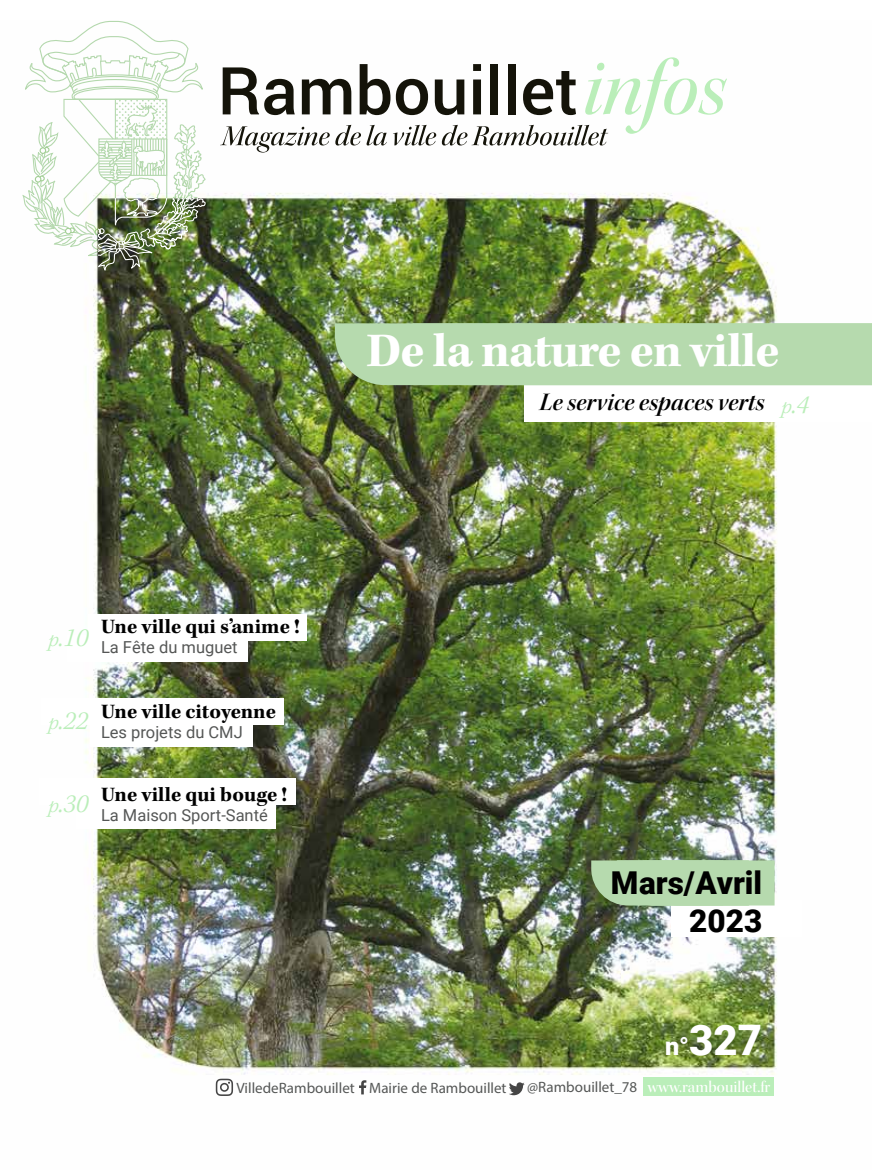
<style>
.page{position:relative;width:872px;height:1170px;background:#fff}
.page>*{position:absolute;margin:0;border:0;box-sizing:border-box;transform-origin:0 0}
.t1{font:700 49.5px "Kepler Std";letter-spacing:-.015em;color:#fff}
.t2{font:900 42px "Roboto";color:#fff}
.t3{font:900 31.5px/37.8px "Roboto";color:#000;text-align:right}
.t4{font:italic 300 26.85px "Kepler Std";color:#baeeb9}
.t5{font:25.5px "Kepler Std Semibold It Disp";color:#000}
.t6{font:700 21px "Kepler Std";letter-spacing:.005em;color:#000}
.t7{font:16.5px "Roboto";color:#555756}
.t8{font:16.5px "Kepler Std Medium Disp";letter-spacing:.005em;color:#fff}
.t9{font:15px "Myriad Pro";color:#555756}
.s1{font-family:"Kepler Std";font-weight:300;font-style:italic;font-size:26.85px;color:#baeeb9}
.s2{font-size:21px}
.s3{font-size:25.2px}
.s4{font-family:"Myriad Pro";font-size:15px;color:#555756}
</style>
<div class="page">
<img style="left:85px;top:152px;width:692px;height:944px">
<div style="left:671px;top:900px;width:131px;height:37px;background:#fff"></div>
<div style="left:591px;top:860px;width:183px;height:45px;background:#b6daae"></div>
<div style="left:524px;top:381px;width:348px;height:40px;background:#fff"></div>
<div style="left:335px;top:323px;width:537px;height:62px;background:#b6daae"></div>
<svg style="left:22px;top:20px;width:185px;height:251px"></svg>
<div style="left:39px;top:778px;width:256px;height:27px;background:#fff"></div>
<div style="left:77px;top:802px;width:199px;height:26px;background:#fff"></div>
<div style="left:41px;top:698px;width:243px;height:26px;background:#fff"></div>
<div style="left:90px;top:720px;width:163px;height:26px;background:#fff"></div>
<div style="left:68px;top:635px;width:180px;height:26px;background:#fff"></div>
<div style="left:89px;top:614px;width:218px;height:26px;background:#fff"></div>
<svg style="left:220px;top:57px;width:507px;height:95px"></svg>
<svg style="left:359px;top:1080px;width:7px;height:14px"></svg>
<svg style="left:509px;top:1081px;width:15px;height:14px"></svg>
<svg style="left:216px;top:1078px;width:17px;height:17px"></svg>
<div style="left:644px;top:1077px;width:130px;height:18px;background:#baeeb9"></div>
<h1 class="t1" style="left:366px;top:323px;width:415px">De la nature en ville</h1>
<p class="t5" style="left:539px;top:387px;width:271px">Le service espaces verts <sub>p</sub><span class="s1">.4</span></p>
<p class="t4" style="left:48px;top:622px;width:41px"><span class="s2">p</span>.10</p>
<p class="t6" style="left:101px;top:614px;width:200px">Une ville qui s’anime !</p>
<p class="t7" style="left:101px;top:635px;width:138px">La Fête du muguet</p>
<p class="t4" style="left:48px;top:705px;width:41px"><span class="s2">p</span>.22</p>
<p class="t6" style="left:101px;top:699px;width:177px">Une ville citoyenne</p>
<p class="t7" style="left:101px;top:720px;width:143px">Les projets du CMJ</p>
<p class="t4" style="left:48px;top:788px;width:41px"><span class="s2">p</span>.30</p>
<p class="t6" style="left:101px;top:782px;width:188px">Une ville qui bouge !</p>
<p class="t7" style="left:101px;top:803px;width:168px">La Maison Sport-Santé</p>
<h3 class="t3" style="left:611px;top:862px;width:153px">Mars/Avril<br>2023</h3>
<h2 class="t2" style="left:665px;top:1010px;width:99px"><span class="s3">n°</span>327</h2>
<p class="t9" style="left:236px;top:1078px;width:272px">VilledeRambouillet Mairie de Rambouillet</p>
<p class="t8" style="left:527px;top:1076px;width:245px"><span class="s4">@Rambouillet_78</span> www.rambouillet.fr</p>
</div>
